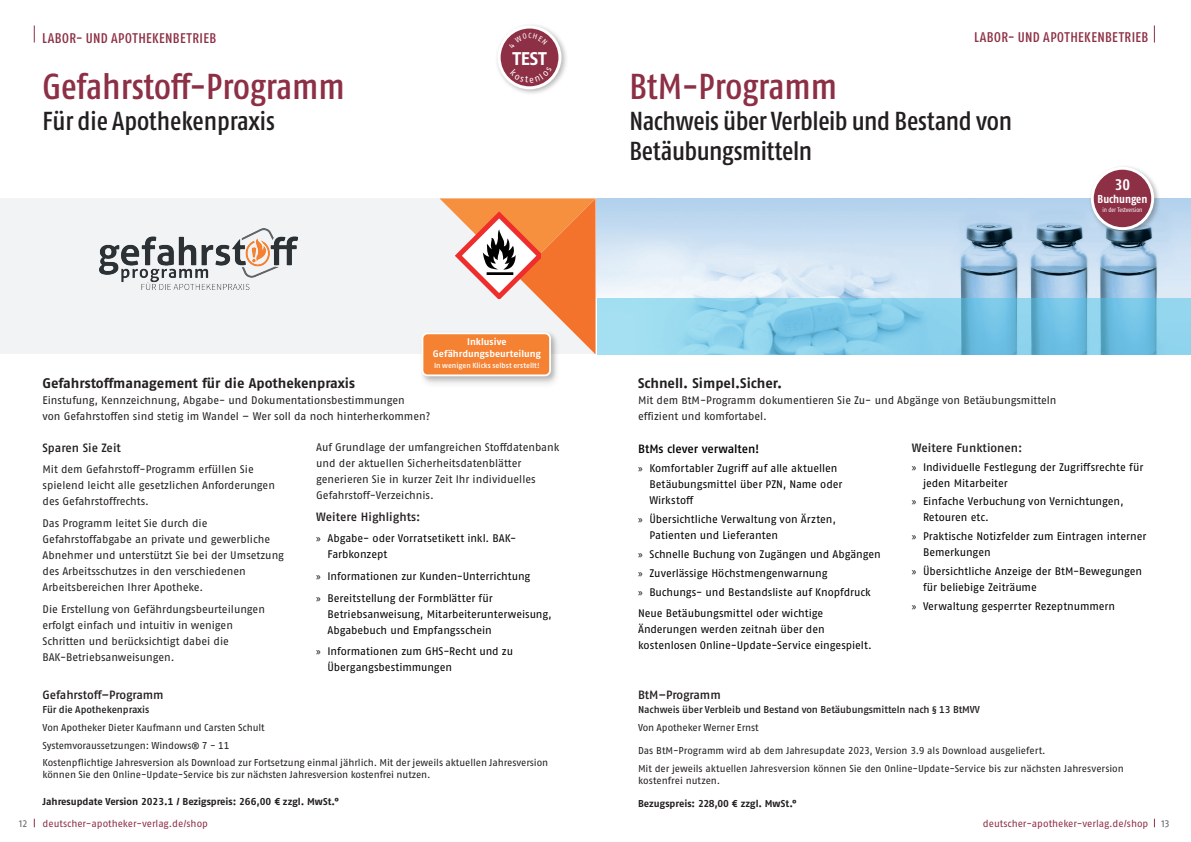
<style>
.page{position:relative;width:1191px;height:842px;background:#fff}
.page>*{position:absolute;margin:0;border:0;box-sizing:border-box;transform-origin:0 0}
.t1{font:500 condensed 36px "Fago Pro";color:#8d2f45}
.t2{font:500 condensed 26px/30px "Fago Pro";letter-spacing:-.015em;color:#231f20}
.t3{font:700 18.3px "Fago Pro";color:#fff}
.t4{font:700 condensed 15.3px "Fago Pro";color:#fff}
.t5{font:700 14px "Fago Pro";color:#231f20}
.t6{font:500 condensed 14px "Fago Pro";letter-spacing:.03em;color:#8d2f45}
.t7{font:600 12px "Fago Pro";color:#231f20}
.t8{font:600 12px "Fago Pro";letter-spacing:-.01em;color:#000001}
.t9{font:700 condensed 11.5px "Fago Pro";letter-spacing:-.005em;color:#fff}
.t10{font:11px/16px "Fago Pro";letter-spacing:-.005em;color:#000001}
.t11{font:11px/16px "Fago Pro";letter-spacing:-.005em;color:#231f20}
.t12{font:10px/17.7px "Fago Pro";letter-spacing:-.01em;color:#231f20}
.t13{font:700 10px "Fago Pro";letter-spacing:-.005em;color:#231f20}
.t14{font:600 10px "Fago Pro";letter-spacing:-.01em;color:#231f20}
.t15{font:10px "Fago Pro";color:#8d2f45}
.t16{font:10px "Fago Pro";color:#636366}
.t17{font:700 9.6px/12.2px "Fago Pro";letter-spacing:-.005em;color:#fff;text-align:center}
.t18{font:500 7.4px "Fago Pro";color:#fff}
.t19{font:condensed 6.4px "Fago Pro";color:#fff}
.s1{font-family:"Myriad Pro"}
</style>
<div class="page">
<img style="left:595px;top:198px;width:596px;height:156px">
<div style="left:0;top:198px;width:595px;height:156px;background:#f2f3f4"></div>
<svg style="left:439px;top:198px;width:156px;height:156px"></svg>
<div style="left:419px;top:332px;width:142px;height:57px;background:#231f20;opacity:.15"></div>
<div style="left:422px;top:333px;width:128px;height:42px;background:#f48232;border-radius:5px"></div>
<div style="left:421px;top:332px;width:130px;height:44px;border:2px solid #fff;border-radius:5px"></div>
<div style="left:495px;top:23px;width:73px;height:73px;background:#231f20;opacity:.3"></div>
<div style="left:499px;top:27px;width:61px;height:61px;background:#8d2f45;border-radius:50%"></div>
<div style="left:497px;top:26px;width:64px;height:63px;border:3px solid #fff;border-radius:50%"></div>
<div style="left:1088px;top:164px;width:72px;height:72px;background:#231f20;opacity:.3"></div>
<div style="left:1092px;top:168px;width:60px;height:61px;background:#8d2f45;border-radius:50%"></div>
<div style="left:1090px;top:167px;width:64px;height:63px;border:3px solid #fff;border-radius:50%"></div>
<img style="left:99px;top:228px;width:199px;height:62px">
<svg style="left:597px;top:298px;width:594px;height:56px;background:#83cce8"></svg>
<svg style="left:34px;top:26px;width:1px;height:17px"></svg>
<svg style="left:1154px;top:26px;width:1px;height:17px"></svg>
<svg style="left:510px;top:75px;width:42px;height:8px"></svg>
<svg style="left:508px;top:33px;width:40px;height:5px"></svg>
<p class="t6" style="left:42px;top:29px;width:176px">LABOR- UND APOTHEKENBETRIEB</p>
<p class="t6" style="left:974px;top:29px;width:176px">LABOR- UND APOTHEKENBETRIEB</p>
<h1 class="t1" style="left:43px;top:65px;width:304px">Gefahrstoff-Programm</h1>
<h2 class="t2" style="left:43px;top:105px;width:234px">Für die Apothekenpraxis</h2>
<h3 class="t3" style="left:512px;top:48px;width:36px">TEST</h3>
<p class="t17" style="left:433px;top:336px;width:110px">Inklusive<br>Gefährdungsbeurteilung</p>
<p class="t18" style="left:434px;top:361px;width:107px">In wenigen Klicks selbst erstellt!</p>
<p class="t5" style="left:43px;top:375px;width:314px">Gefahrstoffmanagement für die Apothekenpraxis</p>
<p class="t11" style="left:43px;top:392px;width:389px">Einstufung, Kennzeichnung, Abgabe- und Dokumentationsbestimmungen<br>von Gefahrstoffen sind stetig im Wandel – Wer soll da noch hinterherkommen?</p>
<p class="t7" style="left:43px;top:440px;width:80px">Sparen Sie Zeit</p>
<p class="t11" style="left:43px;top:462px;width:234px">Mit dem Gefahrstoff-Programm erfüllen Sie spielend leicht alle gesetzlichen Anforderungen des Gefahrstoffrechts.</p>
<p class="t11" style="left:43px;top:515px;width:243px">Das Programm leitet Sie durch die Gefahrstoffabgabe an private und gewerbliche Abnehmer und unterstützt Sie bei der Umsetzung des Arbeitsschutzes in den verschiedenen Arbeitsbereichen Ihrer Apotheke.</p>
<p class="t11" style="left:43px;top:601px;width:224px">Die Erstellung von Gefährdungsbeurteilungen erfolgt einfach und intuitiv in wenigen Schritten und berücksichtigt dabei die BAK-Betriebsanweisungen.</p>
<p class="t11" style="left:316px;top:439px;width:245px">Auf Grundlage der umfangreichen Stoffdatenbank und der aktuellen Sicherheitsdatenblätter generieren Sie in kurzer Zeit Ihr individuelles Gefahrstoff-Verzeichnis.</p>
<p class="t7" style="left:316px;top:509px;width:106px">Weitere Highlights:</p>
<p class="t10" style="left:327px;top:530px;width:190px;text-indent:-11px"><span class="s1">»</span> Abgabe- oder Vorratsetikett inkl. BAK-<br>Farbkonzept</p>
<p class="t10" style="left:316px;top:565px;width:216px;line-height:21.7px"><span class="s1">»</span> Informationen zur Kunden-Unterrichtung <span class="s1">»</span> Bereitstellung der Formblätter für</p>
<p class="t10" style="left:327px;top:606px;width:226px">Betriebsanweisung, Mitarbeiterunterweisung,<br>Abgabebuch und Empfangsschein</p>
<p class="t10" style="left:327px;top:643px;width:187px;text-indent:-11px"><span class="s1">»</span> Informationen zum GHS-Recht und zu<br>Übergangsbestimmungen</p>
<h1 class="t1" style="left:629px;top:65px;width:209px">BtM-Programm</h1>
<h2 class="t2" style="left:629px;top:105px;width:384px">Nachweis über Verbleib und Bestand von<br>Betäubungsmitteln</h2>
<h3 class="t4" style="left:1114px;top:175px;width:17px">30</h3>
<p class="t9" style="left:1097px;top:192px;width:51px">Buchungen</p>
<p class="t19" style="left:1102px;top:206px;width:41px">in der Testversion</p>
<p class="t5" style="left:638px;top:375px;width:146px">Schnell. Simpel.Sicher.</p>
<p class="t11" style="left:638px;top:392px;width:420px">Mit dem BtM-Programm dokumentieren Sie Zu- und Abgänge von Betäubungsmitteln effizient und komfortabel.</p>
<p class="t8" style="left:638px;top:442px;width:123px">BtMs clever verwalten!</p>
<p class="t10" style="left:649px;top:460px;width:194px;text-indent:-11px"><span class="s1">»</span> Komfortabler Zugriff auf alle aktuellen<br>Betäubungsmittel über PZN, Name oder<br>Wirkstoff</p>
<p class="t10" style="left:649px;top:511px;width:188px;text-indent:-11px"><span class="s1">»</span> Übersichtliche Verwaltung von Ärzten,<br>Patienten und Lieferanten</p>
<p class="t10" style="left:638px;top:545px;width:244px;line-height:18.8px"><span class="s1">»</span> Schnelle Buchung von Zugängen und Abgängen <span class="s1">»</span> Zuverlässige Höchstmengenwarnung<br><span class="s1">»</span> Buchungs- und Bestandsliste auf Knopfdruck</p>
<p class="t10" style="left:638px;top:605px;width:235px">Neue Betäubungsmittel oder wichtige<br>Änderungen werden zeitnah über den kostenlosen Online-Update-Service eingespielt.</p>
<p class="t7" style="left:911px;top:440px;width:112px">Weitere Funktionen:</p>
<p class="t10" style="left:923px;top:459px;width:222px;text-indent:-11px"><span class="s1">»</span> Individuelle Festlegung der Zugriffsrechte für jeden Mitarbeiter</p>
<p class="t10" style="left:923px;top:494px;width:202px;text-indent:-11px"><span class="s1">»</span> Einfache Verbuchung von Vernichtungen,<br>Retouren etc.</p>
<p class="t10" style="left:923px;top:528px;width:225px;text-indent:-11px"><span class="s1">»</span> Praktische Notizfelder zum Eintragen interner<br>Bemerkungen</p>
<p class="t10" style="left:923px;top:563px;width:221px;text-indent:-11px"><span class="s1">»</span> Übersichtliche Anzeige der BtM-Bewegungen für beliebige Zeiträume</p>
<p class="t10" style="left:911px;top:598px;width:205px"><span class="s1">»</span> Verwaltung gesperrter Rezeptnummern</p>
<p class="t7" style="left:43px;top:687px;width:123px">Gefahrstoff–Programm</p>
<p class="t14" style="left:43px;top:704px;width:108px">Für die Apothekenpraxis</p>
<p class="t12" style="left:43px;top:719px;width:507px">Von Apotheker Dieter Kaufmann und Carsten Schult<br>Systemvoraussetzungen: Windows® 7 - 11<br>Kostenpflichtige Jahresversion als Download zur Fortsetzung einmal jährlich. Mit der jeweils aktuellen Jahresversion</p>
<p class="t12" style="left:43px;top:766px;width:390px">können Sie den Online-Update-Service bis zur nächsten Jahresversion kostenfrei nutzen.</p>
<p class="t13" style="left:43px;top:795px;width:298px">Jahresupdate Version 2023.1 / Bezigspreis: 266,00 € zzgl. MwSt.°</p>
<p class="t15" style="left:43px;top:817px;width:167px">deutscher-apotheker-verlag.de/shop</p>
<p class="t15" style="left:983px;top:817px;width:167px">deutscher-apotheker-verlag.de/shop</p>
<p class="t7" style="left:638px;top:687px;width:84px">BtM–Programm</p>
<p class="t14" style="left:638px;top:704px;width:343px">Nachweis über Verbleib und Bestand von Betäubungsmitteln nach § 13 BtMVV</p>
<p class="t12" style="left:638px;top:719px;width:122px">Von Apotheker Werner Ernst</p>
<p class="t12" style="left:638px;top:742px;width:487px">Das BtM-Programm wird ab dem Jahresupdate 2023, Version 3.9 als Download ausgeliefert.<br>Mit der jeweils aktuellen Jahresversion können Sie den Online-Update-Service bis zur nächsten Jahresversion</p>
<p class="t12" style="left:638px;top:772px;width:84px">kostenfrei nutzen.</p>
<p class="t13" style="left:638px;top:798px;width:160px">Bezugspreis: 228,00 € zzgl. MwSt.°</p>
<p class="t16" style="left:19px;top:818px;width:10px">12</p>
<p class="t16" style="left:1161px;top:818px;width:10px">13</p>
</div>
